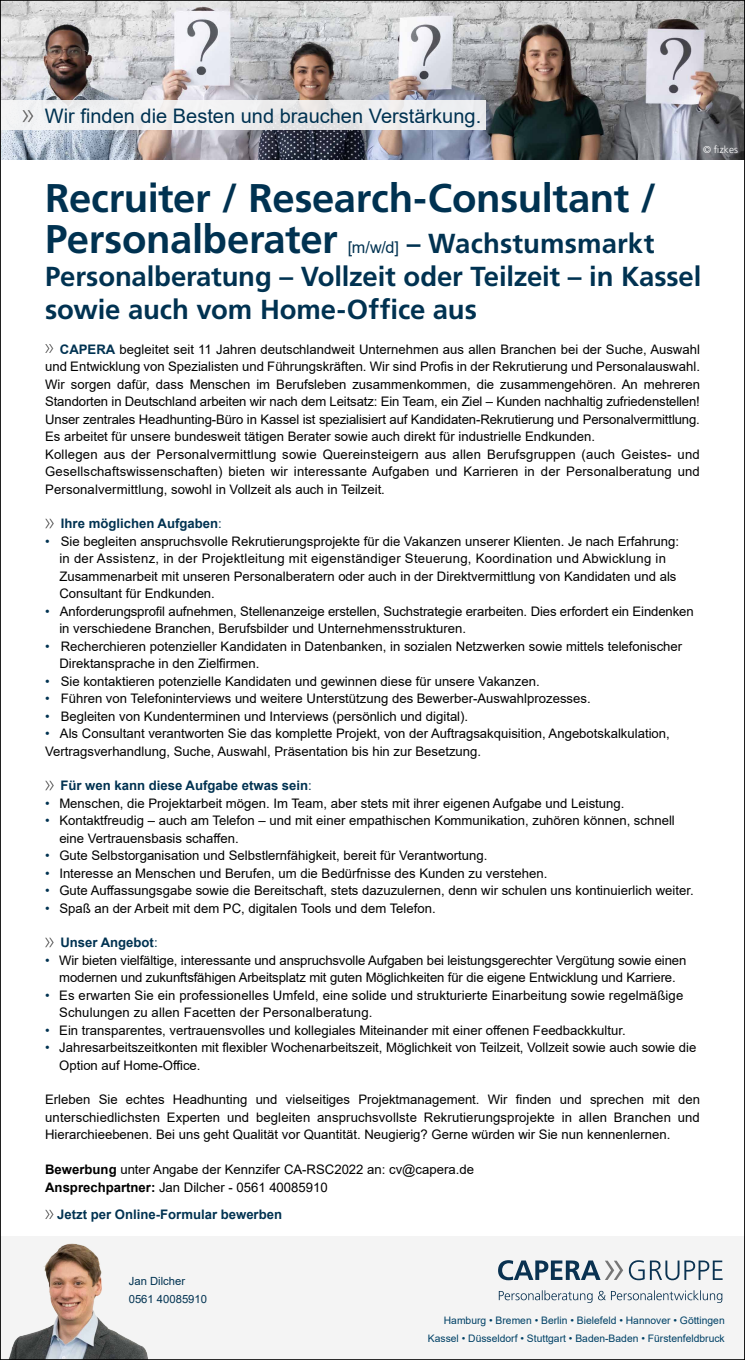
<style>
.page{position:relative;width:745px;height:1360px;background:#fff}
.page>*{position:absolute;margin:0;border:0;box-sizing:border-box;transform-origin:0 0}
.t1{font:700 40px/41.2px "Frutiger LT Std";letter-spacing:-.01em;color:#003251}
.t2{font:700 27.5px/33px "Frutiger LT Std";letter-spacing:-.005em;color:#003251}
.t3{font:20px "Arial";color:#003251}
.t4{font:13.12px/17.5px "Arial";color:#000}
.t5{font:700 13.12px "Arial";color:#003251}
.t6{font:11.25px/17.5px "Arial";color:#003251}
.t7{font:10.25px/18.8px "Arial";color:#004166;text-align:right}
.t8{font:300 10px "Frutiger LT Std";color:#fff}
.s1{font-family:"Arial";font-weight:400;font-size:16.25px}
.s2{font-weight:700;color:#003251}
.s3{font-weight:400}
.s4{color:#003251}
.s5{font-weight:700}
</style>
<div class="page">
<img style="left:2px;top:2px;width:740px;height:157px">
<div style="left:1px;top:101px;width:484px;height:29px;background:linear-gradient(to right,#f2f2f3,#e9eaeb)"></div>
<svg style="left:22px;top:110px;width:11px;height:12px"></svg>
<svg style="left:45px;top:344px;width:8px;height:9px"></svg>
<svg style="left:45px;top:518px;width:9px;height:10px"></svg>
<svg style="left:45px;top:780px;width:9px;height:10px"></svg>
<div style="left:0;top:1236px;width:744px;height:123px;background:#f4f4f4"></div>
<img style="left:9px;top:1243px;width:139px;height:114px">
<svg style="left:498px;top:1260px;width:124px;height:20px"></svg>
<svg style="left:628px;top:1260px;width:94px;height:20px"></svg>
<svg style="left:498px;top:1290px;width:223px;height:12px"></svg>
<svg style="left:45px;top:937px;width:9px;height:10px"></svg>
<svg style="left:45px;top:1209px;width:9px;height:9px"></svg>
<h3 class="t3" style="left:45px;top:102px;width:437px">Wir finden die Besten und brauchen Verstärkung.</h3>
<p class="t8" style="left:702px;top:143px;width:36px">© fizkes</p>
<h1 class="t1" style="left:45px;top:177px;width:612px">Recruiter / Research-Consultant /<br>Personalberater</h1>
<h2 class="t2" style="left:45px;top:227px;width:657px;text-indent:302px"><span class="s1">[m/w/d]</span> – Wachstumsmarkt<br>Personalberatung – Vollzeit oder Teilzeit – in Kassel sowie auch vom Home-Office aus</h2>
<p class="t4" style="left:45px;top:340px;width:656px;text-indent:15px"><span class="s2">CAPERA</span> begleitet seit 11 Jahren deutschlandweit Unternehmen aus allen Branchen bei der Suche, Auswahl und Entwicklung von Spezialisten und Führungskräften. Wir sind Profis in der Rekrutierung und Personalauswahl.<br>Wir sorgen dafür, dass Menschen im Berufsleben zusammenkommen, die zusammengehören. An mehreren Standorten in Deutschland arbeiten wir nach dem Leitsatz: Ein Team, ein Ziel – Kunden nachhaltig zufriedenstellen!<br>Unser zentrales Headhunting-Büro in Kassel ist spezialisiert auf Kandidaten-Rekrutierung und Personalvermittlung.<br>Es arbeitet für unsere bundesweit tätigen Berater sowie auch direkt für industrielle Endkunden.<br>Kollegen aus der Personalvermittlung sowie Quereinsteigern aus allen Berufsgruppen (auch Geistes- und Gesellschaftswissenschaften) bieten wir interessante Aufgaben und Karrieren in der Personalberatung und Personalvermittlung, sowohl in Vollzeit als auch in Teilzeit.</p>
<p class="t5" style="left:61px;top:514px;width:162px">Ihre möglichen Aufgaben<span class="s3">:</span></p>
<p class="t4" style="left:59px;top:532px;width:621px;text-indent:-14px"><span class="s4">•</span> Sie begleiten anspruchsvolle Rekrutierungsprojekte für die Vakanzen unserer Klienten. Je nach Erfahrung: in der Assistenz, in der Projektleitung mit eigenständiger Steuerung, Koordination und Abwicklung in Zusammenarbeit mit unseren Personalberatern oder auch in der Direktvermittlung von Kandidaten und als Consultant für Endkunden.</p>
<p class="t4" style="left:59px;top:602px;width:635px;text-indent:-14px"><span class="s4">•</span> Anforderungsprofil aufnehmen, Stellenanzeige erstellen, Suchstrategie erarbeiten. Dies erfordert ein Eindenken in verschiedene Branchen, Berufsbilder und Unternehmensstrukturen.</p>
<p class="t4" style="left:59px;top:637px;width:624px;text-indent:-14px"><span class="s4">•</span> Recherchieren potenzieller Kandidaten in Datenbanken, in sozialen Netzwerken sowie mittels telefonischer<br>Direktansprache in den Zielfirmen.</p>
<p class="t4" style="left:45px;top:672px;width:495px"><span class="s4">•</span> Sie kontaktieren potenzielle Kandidaten und gewinnen diese für unsere Vakanzen.</p>
<p class="t4" style="left:45px;top:690px;width:546px"><span class="s4">•</span> Führen von Telefoninterviews und weitere Unterstützung des Bewerber-Auswahlprozesses.</p>
<p class="t4" style="left:45px;top:707px;width:424px"><span class="s4">•</span> Begleiten von Kundenterminen und Interviews (persönlich und digital).</p>
<p class="t4" style="left:45px;top:725px;width:625px"><span class="s4">•</span> Als Consultant verantworten Sie das komplette Projekt, von der Auftragsakquisition, Angebotskalkulation,<br>Vertragsverhandlung, Suche, Auswahl, Präsentation bis hin zur Besetzung.</p>
<p class="t5" style="left:60px;top:776px;width:253px">Für wen kann diese Aufgabe etwas sein<span class="s3">:</span></p>
<p class="t4" style="left:45px;top:794px;width:580px"><span class="s4">•</span> Menschen, die Projektarbeit mögen. Im Team, aber stets mit ihrer eigenen Aufgabe und Leistung.</p>
<p class="t4" style="left:59px;top:811px;width:616px;text-indent:-14px"><span class="s4">•</span> Kontaktfreudig – auch am Telefon – und mit einer empathischen Kommunikation, zuhören können, schnell eine Vertrauensbasis schaffen.</p>
<p class="t4" style="left:45px;top:846px;width:443px"><span class="s4">•</span> Gute Selbstorganisation und Selbstlernfähigkeit, bereit für Verantwortung.</p>
<p class="t4" style="left:45px;top:864px;width:503px"><span class="s4">•</span> Interesse an Menschen und Berufen, um die Bedürfnisse des Kunden zu verstehen.</p>
<p class="t4" style="left:45px;top:881px;width:649px"><span class="s4">•</span> Gute Auffassungsgabe sowie die Bereitschaft, stets dazuzulernen, denn wir schulen uns kontinuierlich weiter.</p>
<p class="t4" style="left:45px;top:899px;width:392px"><span class="s4">•</span> Spaß an der Arbeit mit dem PC, digitalen Tools und dem Telefon.</p>
<p class="t5" style="left:60px;top:933px;width:99px">Unser Angebot<span class="s3">:</span></p>
<p class="t4" style="left:45px;top:951px;width:642px;text-align:center"><span class="s4">•</span> Wir bieten vielfältige, interessante und anspruchsvolle Aufgaben bei leistungsgerechter Vergütung sowie einen modernen und zukunftsfähigen Arbeitsplatz mit guten Möglichkeiten für die eigene Entwicklung und Karriere.</p>
<p class="t4" style="left:59px;top:986px;width:625px;text-indent:-14px"><span class="s4">•</span> Es erwarten Sie ein professionelles Umfeld, eine solide und strukturierte Einarbeitung sowie regelmäßige<br>Schulungen zu allen Facetten der Personalberatung.</p>
<p class="t4" style="left:45px;top:1021px;width:582px"><span class="s4">•</span> Ein transparentes, vertrauensvolles und kollegiales Miteinander mit einer offenen Feedbackkultur.</p>
<p class="t4" style="left:59px;top:1038px;width:638px;text-indent:-14px"><span class="s4">•</span> Jahresarbeitszeitkonten mit flexibler Wochenarbeitszeit, Möglichkeit von Teilzeit, Vollzeit sowie auch sowie die<br>Option auf Home-Office.</p>
<p class="t4" style="left:45px;top:1090px;width:656px;text-align:justify">Erleben Sie echtes Headhunting und vielseitiges Projektmanagement. Wir finden und sprechen mit den unterschiedlichsten Experten und begleiten anspruchsvollste Rekrutierungsprojekte in allen Branchen und Hierarchieebenen. Bei uns geht Qualität vor Quantität. Neugierig? Gerne würden wir Sie nun kennenlernen.</p>
<p class="t4" style="left:45px;top:1160px;width:430px"><span class="s5">Bewerbung</span> unter Angabe der Kennzifer CA-RSC2022 an: cv@capera.de<br><span class="s5">Ansprechpartner:</span> Jan Dilcher - 0561 40085910</p>
<p class="t5" style="left:57px;top:1204px;width:226px">Jetzt per Online-Formular bewerben</p>
<p class="t6" style="left:129px;top:1272px;width:80px">Jan Dilcher<br>0561 40085910</p>
<p class="t7" style="left:427px;top:1310px;width:298px">Hamburg • Bremen • Berlin • Bielefeld • Hannover • Göttingen<br>Kassel • Düsseldorf • Stuttgart • Baden-Baden • Fürstenfeldbruck</p>
</div>
